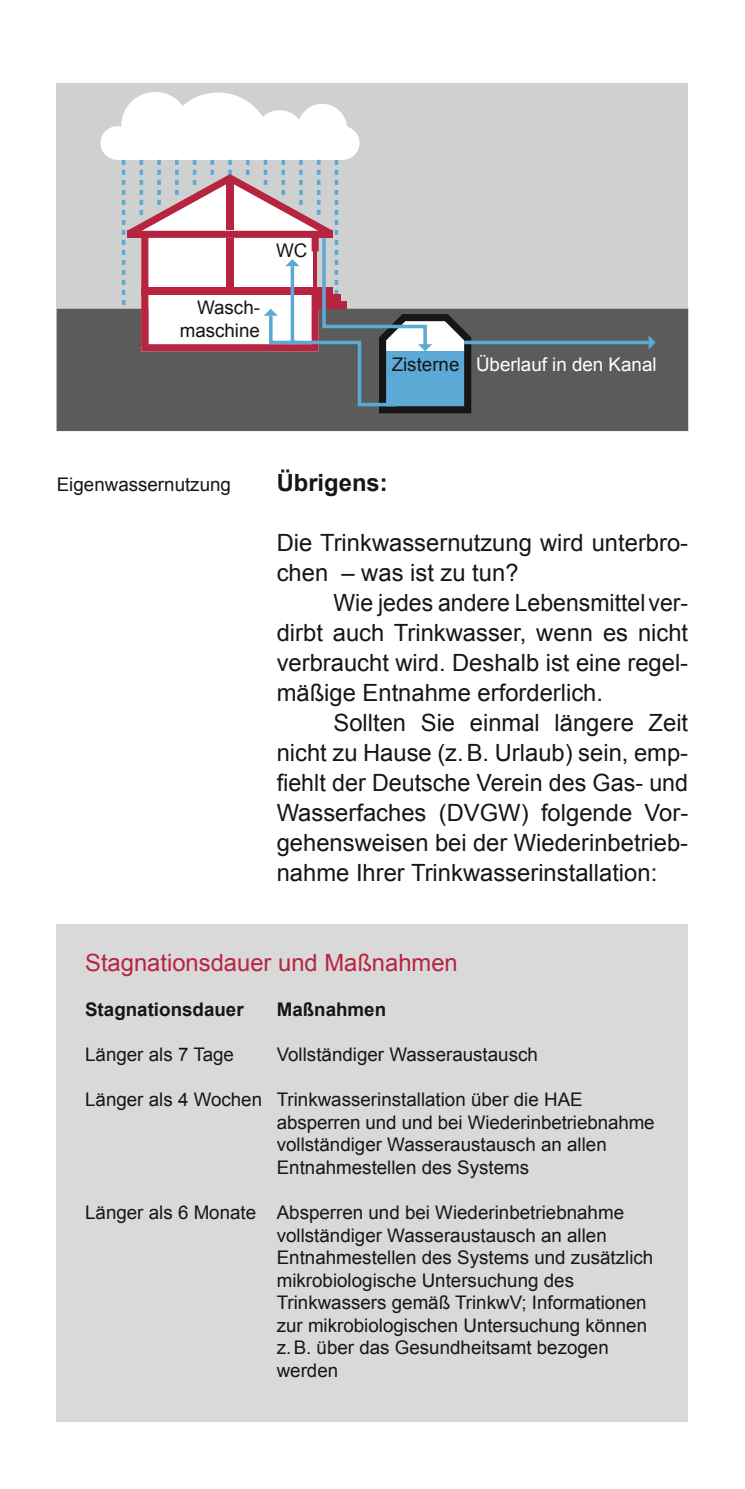
<style>
.page{position:relative;width:745px;height:1489px;background:#fff}
.page>*{position:absolute;margin:0;border:0;box-sizing:border-box;transform-origin:0 0}
.Fließtext_Arial_9_5{font:23.75px/30px "Arial";color:#151616;text-align:justify}
.Aufzählung_Fließtext{font:23.75px "Arial";color:#b72440}
.Fließtext_Arial_9_5-2{font:700 23.75px "Arial";color:#151616}
.Aufzählung_Fließtext-2{font:18.75px/22.5px "Arial";color:#151616}
.Fließtext_Arial_9_5-3{font:18.75px "Arial";color:#151616}
.Aufzählung_Fließtext-3{font:700 18.75px "Arial";color:#151616}
.Fließtext_Arial_9_5-4{font:18.75px "Arial";color:#fff}
</style>
<div class="page">
<div style="left:57px;top:84px;width:630px;height:347px;background:#cfd0d0"></div>
<div style="left:57px;top:309px;width:630px;height:122px;background:#5b5b5b"></div>
<div style="left:100px;top:126px;width:34px;height:34px;background:#fff;border-radius:50%"></div>
<svg style="left:122px;top:92px;width:355px;height:325px"></svg>
<svg style="left:463px;top:340px;width:185px;height:4px"></svg>
<svg style="left:648px;top:335px;width:7px;height:14px"></svg>
<div style="left:57px;top:924px;width:630px;height:497px;background:#d9d9da"></div>
<p class="Fließtext_Arial_9_5-3" style="left:276px;top:237px;width:33px">WC</p>
<p class="Fließtext_Arial_9_5-3" style="left:197px;top:295px;width:64px">Wasch-</p>
<p class="Fließtext_Arial_9_5-3" style="left:179px;top:318px;width:82px">maschine</p>
<p class="Fließtext_Arial_9_5-3" style="left:391px;top:352px;width:69px">Zisterne</p>
<p class="Fließtext_Arial_9_5-4" style="left:476px;top:352px;width:182px">Überlauf in den Kanal</p>
<p class="Fließtext_Arial_9_5-3" style="left:57px;top:472px;width:176px">Eigenwassernutzung</p>
<p class="Fließtext_Arial_9_5-2" style="left:276px;top:467px;width:112px">Übrigens:</p>
<p class="Fließtext_Arial_9_5" style="left:276px;top:528px;width:413px">Die Trinkwassernutzung wird unterbro&shy;chen – was ist zu tun?</p>
<p class="Fließtext_Arial_9_5" style="left:276px;top:588px;width:413px;text-indent:57px">Wie jedes andere Lebensmittel ver&shy;dirbt auch Trinkwasser, wenn es nicht verbraucht wird. Deshalb ist eine regel&shy;mäßige Entnahme erforderlich.</p>
<p class="Fließtext_Arial_9_5" style="left:276px;top:708px;width:413px;text-indent:57px">Sollten Sie einmal längere Zeit nicht zu Hause (z.B. Urlaub) sein, emp&shy;fiehlt der Deutsche Verein des Gas- und Wasserfaches (DVGW) folgende Vor&shy;gehensweisen bei der Wiederinbetrieb&shy;nahme Ihrer Trinkwasserinstallation:</p>
<p class="Aufzählung_Fließtext" style="left:85px;top:947px;width:374px">Stagnationsdauer und Maßnahmen</p>
<p class="Aufzählung_Fließtext-3" style="left:85px;top:997px;width:160px">Stagnationsdauer</p>
<p class="Aufzählung_Fließtext-3" style="left:276px;top:997px;width:111px">Maßnahmen</p>
<p class="Aufzählung_Fließtext-2" style="left:85px;top:1043px;width:150px">Länger als 7 Tage</p>
<p class="Aufzählung_Fließtext-2" style="left:276px;top:1043px;width:262px">Vollständiger Wasseraustausch</p>
<p class="Aufzählung_Fließtext-2" style="left:276px;top:1088px;width:379px;text-indent:-191px">Länger als 4 Wochen Trinkwasserinstallation über die HAE absperren und und bei Wiederinbetriebnahme vollständiger Wasseraustausch an allen Entnahmestellen des Systems</p>
<p class="Aufzählung_Fließtext-2" style="left:276px;top:1201px;width:378px;text-indent:-191px">Länger als 6 Monate Absperren und bei Wiederinbetriebnahme vollständiger Wasseraustausch an allen Entnahmestellen des Systems und zusätzlich mikrobiologische Untersuchung des Trinkwassers gemäß TrinkwV; Informationen zur mikrobiologischen Untersuchung können z.B. über das Gesundheitsamt bezogen werden</p>
</div>
